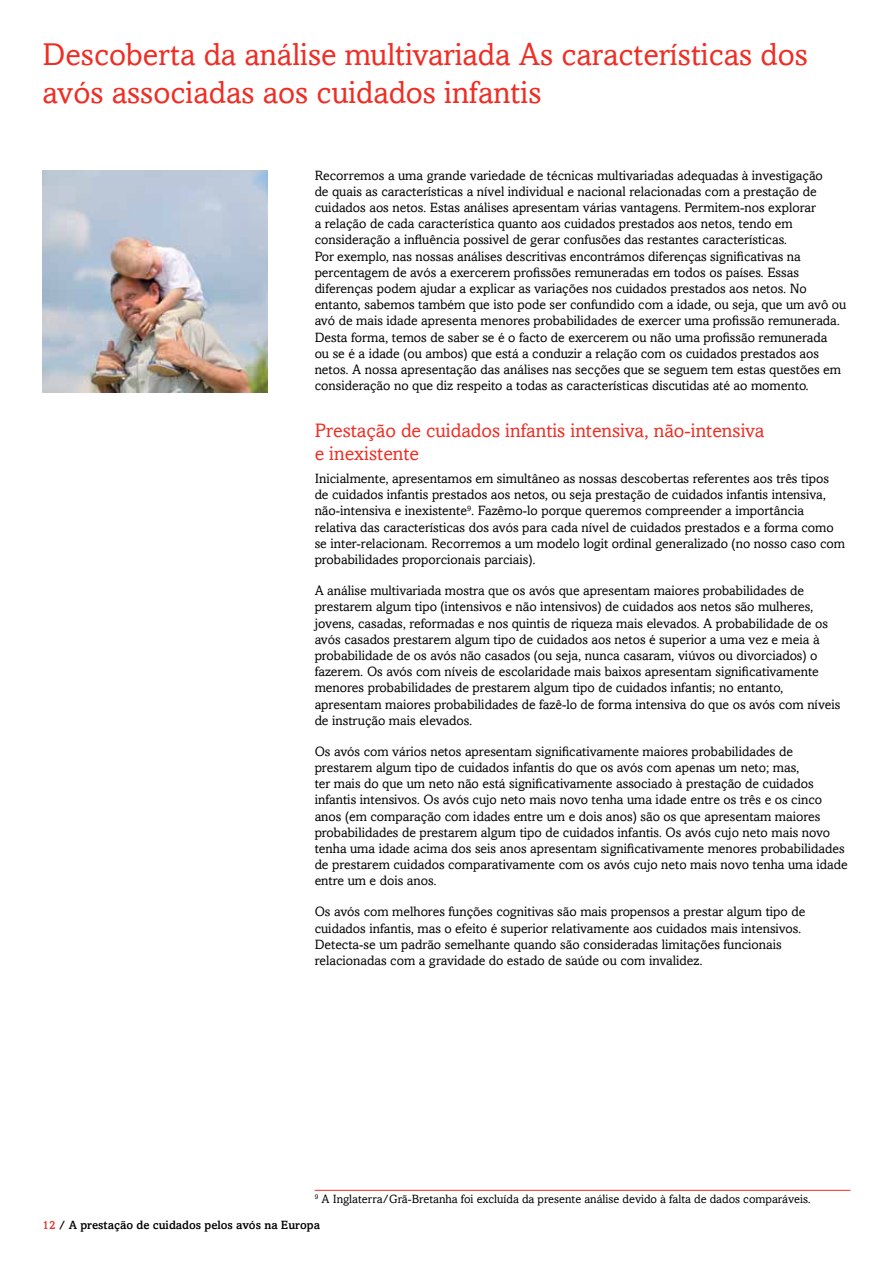
<style>
.page{position:relative;width:893px;height:1263px;background:#fff}
.page>*{position:absolute;margin:0;border:0;box-sizing:border-box;transform-origin:0 0}
.t1{font:31.5px/37.8px "Amasis";color:#ee2e24}
.t2{font:19.5px/23.4px "Amasis";color:#ee2e24}
.t3{font:13.5px/16.2px "Amasis";color:#000}
.t4{font:12px "Amasis";color:#000}
.t5{font:500 12px "Amasis";color:#000}
.s1{color:#ee2e24}
</style>
<div class="page">
<hr style="left:315px;top:1190px;width:535px;height:1px;background:#ee2e24">
<img style="left:43px;top:170px;width:225px;height:223px">
<h1 class="t1" style="left:43px;top:35px;width:767px">Descoberta da análise multivariada As características dos avós associadas aos cuidados infantis</h1>
<p class="t3" style="left:315px;top:167px;width:533px">Recorremos a uma grande variedade de técnicas multivariadas adequadas à investigação<br>de quais as características a nível individual e nacional relacionadas com a prestação de cuidados aos netos. Estas análises apresentam várias vantagens. Permitem-nos explorar<br>a relação de cada característica quanto aos cuidados prestados aos netos, tendo em consideração a influência possivel de gerar confusões das restantes características.<br>Por exemplo, nas nossas análises descritivas encontrámos diferenças significativas na percentagem de avós a exercerem profissões remuneradas em todos os países. Essas diferenças podem ajudar a explicar as variações nos cuidados prestados aos netos. No entanto, sabemos também que isto pode ser confundido com a idade, ou seja, que um avô ou avó de mais idade apresenta menores probabilidades de exercer uma profissão remunerada.<br>Desta forma, temos de saber se é o facto de exercerem ou não uma profissão remunerada<br>ou se é a idade (ou ambos) que está a conduzir a relação com os cuidados prestados aos netos. A nossa apresentação das análises nas secções que se seguem tem estas questões em consideração no que diz respeito a todas as características discutidas até ao momento.</p>
<h2 class="t2" style="left:315px;top:419px;width:451px">Prestação de cuidados infantis intensiva, não-intensiva e inexistente</h2>
<p class="t3" style="left:315px;top:470px;width:532px">Inicialmente, apresentamos em simultâneo as nossas descobertas referentes aos três tipos de cuidados infantis prestados aos netos, ou seja prestação de cuidados infantis intensiva, não-intensiva e inexistente<sup>9</sup>. Fazêmo-lo porque queremos compreender a importância relativa das características dos avós para cada nível de cuidados prestados e a forma como se inter-relacionam. Recorremos a um modelo logit ordinal generalizado (no nosso caso com probabilidades proporcionais parciais).</p>
<p class="t3" style="left:315px;top:582px;width:527px">A análise multivariada mostra que os avós que apresentam maiores probabilidades de prestarem algum tipo (intensivos e não intensivos) de cuidados aos netos são mulheres, jovens, casadas, reformadas e nos quintis de riqueza mais elevados. A probabilidade de os avós casados prestarem algum tipo de cuidados aos netos é superior a uma vez e meia à probabilidade de os avós não casados (ou seja, nunca casaram, viúvos ou divorciados) o fazerem. Os avós com níveis de escolaridade mais baixos apresentam significativamente menores probabilidades de prestarem algum tipo de cuidados infantis; no entanto, apresentam maiores probabilidades de fazê-lo de forma intensiva do que os avós com níveis de instrução mais elevados.</p>
<p class="t3" style="left:315px;top:743px;width:535px">Os avós com vários netos apresentam significativamente maiores probabilidades de prestarem algum tipo de cuidados infantis do que os avós com apenas um neto; mas,<br>ter mais do que um neto não está significativamente associado à prestação de cuidados infantis intensivos. Os avós cujo neto mais novo tenha uma idade entre os três e os cinco anos (em comparação com idades entre um e dois anos) são os que apresentam maiores probabilidades de prestarem algum tipo de cuidados infantis. Os avós cujo neto mais novo tenha uma idade acima dos seis anos apresentam significativamente menores probabilidades de prestarem cuidados comparativamente com os avós cujo neto mais novo tenha uma idade entre um e dois anos.</p>
<p class="t3" style="left:315px;top:904px;width:492px">Os avós com melhores funções cognitivas são mais propensos a prestar algum tipo de cuidados infantis, mas o efeito é superior relativamente aos cuidados mais intensivos.<br>Detecta-se um padrão semelhante quando são consideradas limitações funcionais relacionadas com a gravidade do estado de saúde ou com invalidez.</p>
<p class="t4" style="left:315px;top:1192px;width:497px"><sup>9</sup> A Inglaterra/Grã-Bretanha foi excluída da presente análise devido à falta de dados comparáveis.</p>
<p class="t5" style="left:43px;top:1218px;width:279px"><span class="s1">12</span> / A prestação de cuidados pelos avós na Europa</p>
</div>
